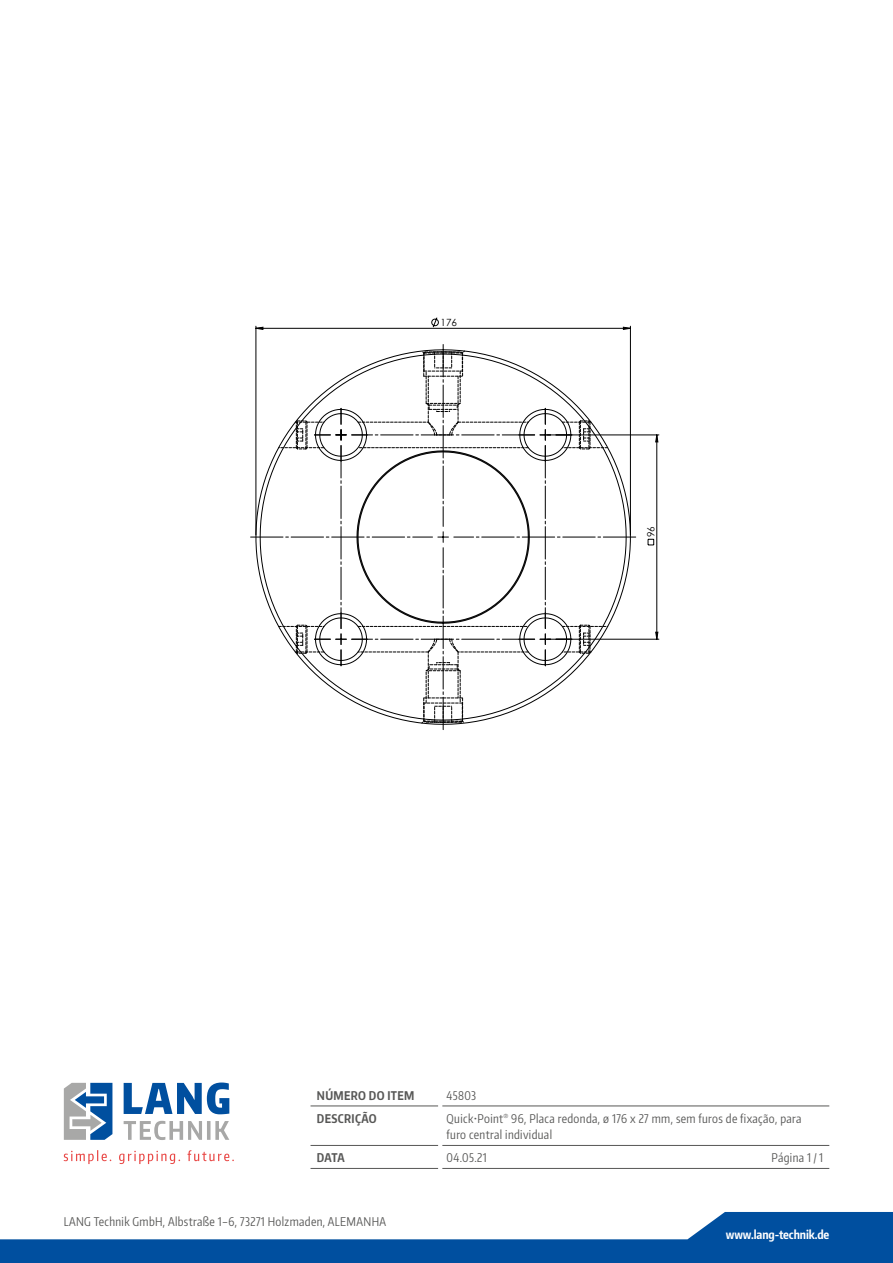
<style>
.page{position:relative;width:893px;height:1263px;background:#fff}
.page>*{position:absolute;margin:0;border:0;box-sizing:border-box;transform-origin:0 0}
.t1{font:12px/16.5px "Encode Sans Compressed";letter-spacing:.03em;color:#575756}
.t2{font:700 12px "Encode Sans Compressed";letter-spacing:.03em;color:#575756}
.t3{font:700 12px "Encode Sans Compressed";letter-spacing:-.01em;color:#fff}
.t4{font:9.9px "Century Gothic";color:#000}
</style>
<div class="page">
<svg style="left:0;top:1212px;width:893px;height:51px;fill:#004f9f"></svg>
<svg style="left:124px;top:1082px;width:105px;height:32px"></svg>
<svg style="left:124px;top:1121px;width:105px;height:19px"></svg>
<svg style="left:64px;top:1083px;width:48px;height:57px"></svg>
<svg style="left:64px;top:1150px;width:170px;height:14px"></svg>
<hr style="left:311px;top:1106px;width:127px;height:1px;background:#575756">
<hr style="left:442px;top:1106px;width:387px;height:1px;background:#575756">
<hr style="left:311px;top:1145px;width:127px;height:1px;background:#575756">
<hr style="left:442px;top:1145px;width:387px;height:1px;background:#575756">
<hr style="left:311px;top:1168px;width:127px;height:1px;background:#575756">
<hr style="left:442px;top:1168px;width:387px;height:1px;background:#575756">
<hr style="left:256px;top:326px;width:1px;height:209px;background:#000">
<hr style="left:630px;top:326px;width:1px;height:209px;background:#000">
<hr style="left:547px;top:435px;width:112px;height:1px;background:#000">
<hr style="left:547px;top:639px;width:112px;height:1px;background:#000">
<svg style="left:255px;top:317px;width:376px;height:13px"></svg>
<svg style="left:648px;top:434px;width:10px;height:206px"></svg>
<svg style="left:251px;top:344px;width:385px;height:386px"></svg>
<p class="t4" style="left:440px;top:316px;width:18px">176</p>
<p class="t4" style="left:644px;top:537px;width:13px;rotate:-90deg">96</p>
<p class="t2" style="left:317px;top:1087px;width:99px">NÚMERO DO ITEM</p>
<p class="t1" style="left:447px;top:1086px;width:31px">45803</p>
<p class="t2" style="left:317px;top:1110px;width:61px">DESCRIÇÃO</p>
<p class="t1" style="left:447px;top:1109px;width:356px">Quick•Point<sup>®</sup> 96, Placa redonda, ø 176 x 27 mm, sem furos de fixação, para furo central individual</p>
<p class="t2" style="left:317px;top:1150px;width:29px">DATA</p>
<p class="t1" style="left:447px;top:1149px;width:42px">04.05.21</p>
<p class="t1" style="left:772px;top:1149px;width:53px">Página 1 / 1</p>
<p class="t1" style="left:64px;top:1212px;width:324px">LANG Technik GmbH, Albstraße 1–6, 73271 Holzmaden, ALEMANHA</p>
<p class="t3" style="left:726px;top:1227px;width:105px">www.lang-technik.de</p>
</div>
